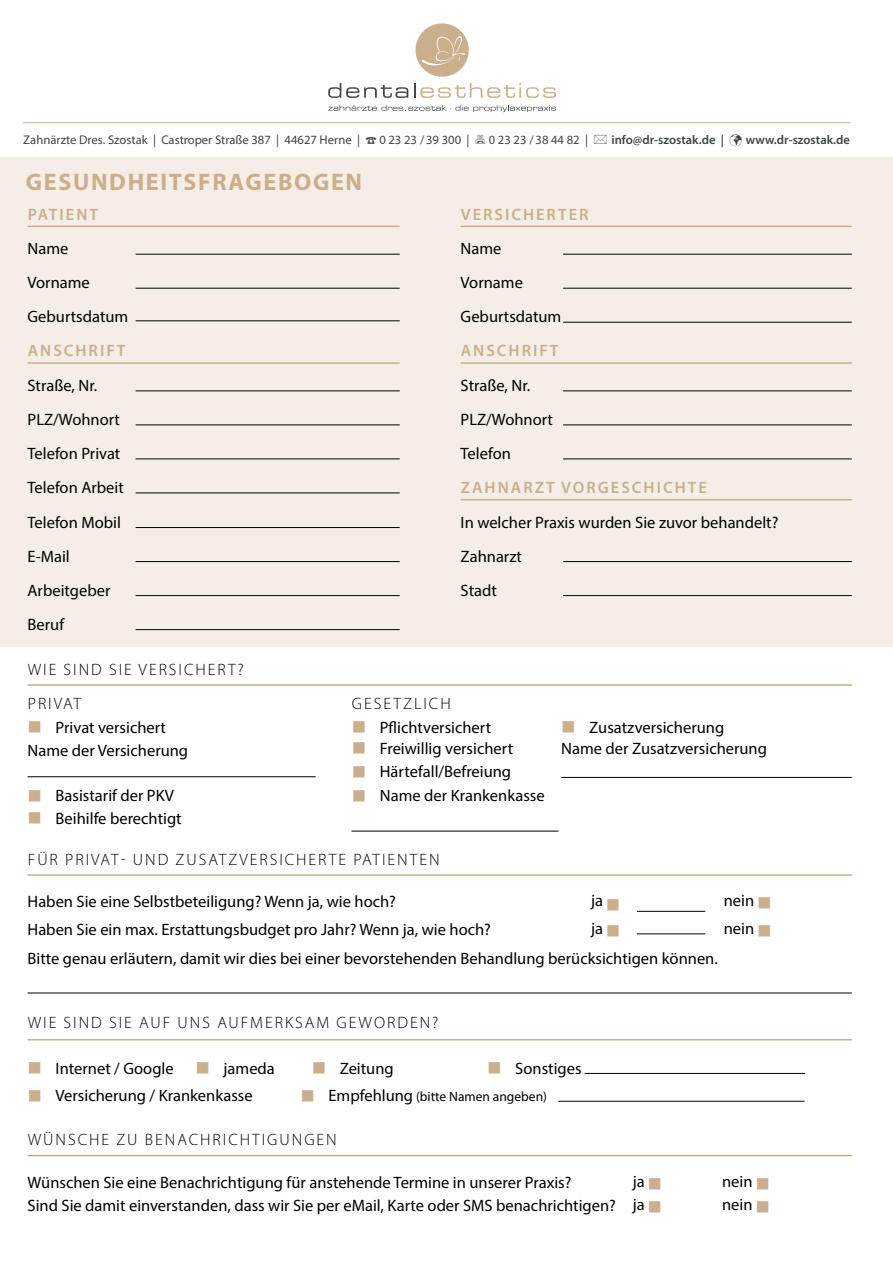
<style>
.page{position:relative;width:893px;height:1263px;background:#fff}
.page>*{position:absolute;margin:0;border:0;box-sizing:border-box;transform-origin:0 0}
.t1{font:700 24px "Myriad Pro";letter-spacing:.07em;color:#cbaf8c}
.t2{font:16.5px "Myriad Pro";color:#000}
.t3{font:300 16.5px "Myriad Pro";letter-spacing:.12em;color:#000}
.t4{font:600 16.5px "Myriad Pro";letter-spacing:.12em;color:#cbaf8c}
.t5{font:13.5px "Myriad Pro";color:#000}
.t6{font:12.6px "Myriad Pro";color:#3d4446}
.t7{font:600 12.6px "Myriad Pro";color:#3d4446}
.s1{color:#cbaf8c}
.s2{font-size:16.5px}
</style>
<div class="page">
<div style="left:0;top:157px;width:893px;height:490px;background:#f5eee7"></div>
<svg style="left:328px;top:83px;width:80px;height:15px"></svg>
<svg style="left:414px;top:83px;width:142px;height:15px"></svg>
<svg style="left:328px;top:105px;width:228px;height:7px"></svg>
<div style="left:416px;top:23px;width:53px;height:54px;background:#cbaf8c;border-radius:50%"></div>
<svg style="left:422px;top:36px;width:43px;height:29px"></svg>
<hr style="left:23px;top:122px;width:827px;height:1px;background:#cbaf8c">
<hr style="left:28px;top:1155px;width:824px;height:1px;background:#cbaf8c">
<svg style="left:27px;top:1039px;width:790px;height:63px"></svg>
<hr style="left:28px;top:1039px;width:824px;height:1px;background:#cbaf8c">
<hr style="left:584px;top:1073px;width:221px;height:1px;background:#000">
<hr style="left:558px;top:1101px;width:246px;height:1px;background:#000">
<svg style="left:27px;top:874px;width:804px;height:120px"></svg>
<hr style="left:28px;top:874px;width:824px;height:2px;background:#cbaf8c">
<hr style="left:637px;top:911px;width:68px;height:1px;background:#000">
<hr style="left:637px;top:933px;width:68px;height:1px;background:#000">
<hr style="left:28px;top:993px;width:824px;height:1px;background:#000">
<hr style="left:28px;top:684px;width:824px;height:2px;background:#cbaf8c">
<hr style="left:28px;top:776px;width:288px;height:1px;background:#000">
<hr style="left:561px;top:777px;width:291px;height:1px;background:#000">
<hr style="left:28px;top:226px;width:372px;height:1px;background:#cbaf8c">
<hr style="left:461px;top:226px;width:391px;height:1px;background:#cbaf8c">
<hr style="left:136px;top:254px;width:264px;height:1px;background:#000">
<hr style="left:563px;top:254px;width:289px;height:1px;background:#000">
<hr style="left:136px;top:288px;width:264px;height:1px;background:#000">
<hr style="left:563px;top:288px;width:289px;height:1px;background:#000">
<hr style="left:136px;top:321px;width:264px;height:1px;background:#000">
<hr style="left:563px;top:322px;width:289px;height:1px;background:#000">
<hr style="left:28px;top:362px;width:372px;height:2px;background:#cbaf8c">
<hr style="left:461px;top:362px;width:391px;height:2px;background:#cbaf8c">
<hr style="left:136px;top:391px;width:264px;height:1px;background:#000">
<hr style="left:563px;top:391px;width:289px;height:1px;background:#000">
<hr style="left:136px;top:425px;width:264px;height:1px;background:#000">
<hr style="left:563px;top:425px;width:289px;height:1px;background:#000">
<hr style="left:136px;top:459px;width:264px;height:1px;background:#000">
<hr style="left:563px;top:459px;width:289px;height:1px;background:#000">
<hr style="left:136px;top:493px;width:264px;height:1px;background:#000">
<hr style="left:461px;top:499px;width:391px;height:1px;background:#cbaf8c">
<hr style="left:136px;top:527px;width:264px;height:1px;background:#000">
<hr style="left:136px;top:561px;width:264px;height:1px;background:#000">
<hr style="left:563px;top:561px;width:289px;height:1px;background:#000">
<hr style="left:136px;top:595px;width:264px;height:1px;background:#000">
<hr style="left:563px;top:595px;width:289px;height:1px;background:#000">
<hr style="left:136px;top:629px;width:264px;height:1px;background:#000">
<hr style="left:351px;top:831px;width:207px;height:1px;background:#000">
<p class="t6" style="left:23px;top:132px;width:448px">Zahnärzte Dres. Szostak | Castroper Straße 387 | 44627 Herne | ☎ 0 23 23 /39 300 |</p>
<p class="t6" style="left:489px;top:132px;width:101px">0 23 23 /38 44 82 |</p>
<p class="t7" style="left:611px;top:132px;width:240px">info@dr-szostak.de | ✓ www.dr-szostak.de</p>
<p class="t1" style="left:26px;top:167px;width:338px">GESUNDHEITSFRAGEBOGEN</p>
<p class="t4" style="left:28px;top:204px;width:72px">PATIENT</p>
<p class="t4" style="left:461px;top:204px;width:129px">VERSICHERTER</p>
<p class="t2" style="left:28px;top:239px;width:42px">Name</p>
<p class="t2" style="left:461px;top:239px;width:42px">Name</p>
<p class="t2" style="left:28px;top:273px;width:64px">Vorname</p>
<p class="t2" style="left:461px;top:273px;width:64px">Vorname</p>
<p class="t2" style="left:28px;top:307px;width:102px">Geburtsdatum</p>
<p class="t2" style="left:461px;top:307px;width:102px">Geburtsdatum</p>
<p class="t4" style="left:28px;top:340px;width:99px">ANSCHRIFT</p>
<p class="t4" style="left:461px;top:340px;width:99px">ANSCHRIFT</p>
<p class="t2" style="left:28px;top:375px;width:71px">Straße, Nr.</p>
<p class="t2" style="left:461px;top:375px;width:71px">Straße, Nr.</p>
<p class="t2" style="left:28px;top:409px;width:94px">PLZ/Wohnort</p>
<p class="t2" style="left:461px;top:409px;width:94px">PLZ/Wohnort</p>
<p class="t2" style="left:28px;top:443px;width:94px">Telefon Privat</p>
<p class="t2" style="left:461px;top:443px;width:52px">Telefon</p>
<p class="t2" style="left:28px;top:477px;width:98px">Telefon Arbeit</p>
<p class="t4" style="left:461px;top:477px;width:248px">ZAHNARZT VORGESCHICHTE</p>
<p class="t2" style="left:28px;top:512px;width:95px">Telefon Mobil</p>
<p class="t2" style="left:461px;top:512px;width:319px">In welcher Praxis wurden Sie zuvor behandelt?</p>
<p class="t2" style="left:28px;top:546px;width:44px">E-Mail</p>
<p class="t2" style="left:461px;top:546px;width:63px">Zahnarzt</p>
<p class="t2" style="left:28px;top:580px;width:84px">Arbeitgeber</p>
<p class="t2" style="left:461px;top:580px;width:38px">Stadt</p>
<p class="t2" style="left:28px;top:614px;width:38px">Beruf</p>
<p class="t3" style="left:28px;top:660px;width:218px">WIE SIND SIE VERSICHERT?</p>
<p class="t3" style="left:28px;top:694px;width:55px">PRIVAT</p>
<p class="t3" style="left:352px;top:694px;width:100px">GESETZLICH</p>
<p class="t2" style="left:28px;top:717px;width:140px"><span class="s1">■</span> Privat versichert</p>
<p class="t2" style="left:352px;top:717px;width:141px"><span class="s1">■</span> Pflichtversichert</p>
<p class="t2" style="left:561px;top:717px;width:165px"><span class="s1">■</span> Zusatzversicherung</p>
<p class="t2" style="left:28px;top:740px;width:162px">Name der Versicherung</p>
<p class="t2" style="left:352px;top:738px;width:163px"><span class="s1">■</span> Freiwillig versichert</p>
<p class="t2" style="left:561px;top:738px;width:207px">Name der Zusatzversicherung</p>
<p class="t2" style="left:352px;top:761px;width:161px"><span class="s1">■</span> Härtefall/Befreiung</p>
<p class="t2" style="left:28px;top:785px;width:148px"><span class="s1">■</span> Basistarif der PKV</p>
<p class="t2" style="left:352px;top:785px;width:194px"><span class="s1">■</span> Name der Krankenkasse</p>
<p class="t2" style="left:28px;top:808px;width:156px"><span class="s1">■</span> Beihilfe berechtigt</p>
<p class="t3" style="left:28px;top:850px;width:413px">FÜR PRIVAT- UND ZUSATZVERSICHERTE PATIENTEN</p>
<p class="t2" style="left:28px;top:892px;width:370px">Haben Sie eine Selbstbeteiligung? Wenn ja, wie hoch?</p>
<p class="t2" style="left:591px;top:890px;width:31px">ja<span class="s1">■</span></p>
<p class="t2" style="left:724px;top:890px;width:49px">nein <span class="s1">■</span></p>
<p class="t2" style="left:28px;top:919px;width:465px">Haben Sie ein max. Erstattungsbudget pro Jahr? Wenn ja, wie hoch?</p>
<p class="t2" style="left:591px;top:918px;width:31px">ja<span class="s1">■</span></p>
<p class="t2" style="left:724px;top:918px;width:49px">nein <span class="s1">■</span></p>
<p class="t2" style="left:28px;top:949px;width:692px">Bitte genau erläutern, damit wir dies bei einer bevorstehenden Behandlung berücksichtigen können.</p>
<p class="t3" style="left:28px;top:1014px;width:412px">WIE SIND SIE AUF UNS AUFMERKSAM GEWORDEN?</p>
<p class="t2" style="left:28px;top:1058px;width:148px"><span class="s1">■</span> Internet / Google</p>
<p class="t2" style="left:196px;top:1058px;width:81px"><span class="s1">■</span> jameda</p>
<p class="t2" style="left:312px;top:1058px;width:84px"><span class="s1">■</span> Zeitung</p>
<p class="t2" style="left:487px;top:1058px;width:96px"><span class="s1">■</span> Sonstiges</p>
<p class="t2" style="left:28px;top:1086px;width:227px"><span class="s1">■</span> Versicherung / Krankenkasse</p>
<p class="t5" style="left:300px;top:1088px;width:248px"><span class="s1">■</span> <span class="s2">Empfehlung</span> (bitte Namen angeben)</p>
<p class="t3" style="left:28px;top:1131px;width:311px">WÜNSCHE ZU BENACHRICHTIGUNGEN</p>
<p class="t2" style="left:28px;top:1172px;width:545px">Wünschen Sie eine Benachrichtigung für anstehende Termine in unserer Praxis?</p>
<p class="t2" style="left:633px;top:1171px;width:31px">ja<span class="s1">■</span></p>
<p class="t2" style="left:722px;top:1171px;width:49px">nein <span class="s1">■</span></p>
<p class="t2" style="left:28px;top:1196px;width:590px">Sind Sie damit einverstanden, dass wir Sie per eMail, Karte oder SMS benachrichtigen?</p>
<p class="t2" style="left:633px;top:1194px;width:31px">ja<span class="s1">■</span></p>
<p class="t2" style="left:722px;top:1194px;width:49px">nein <span class="s1">■</span></p>
</div>
